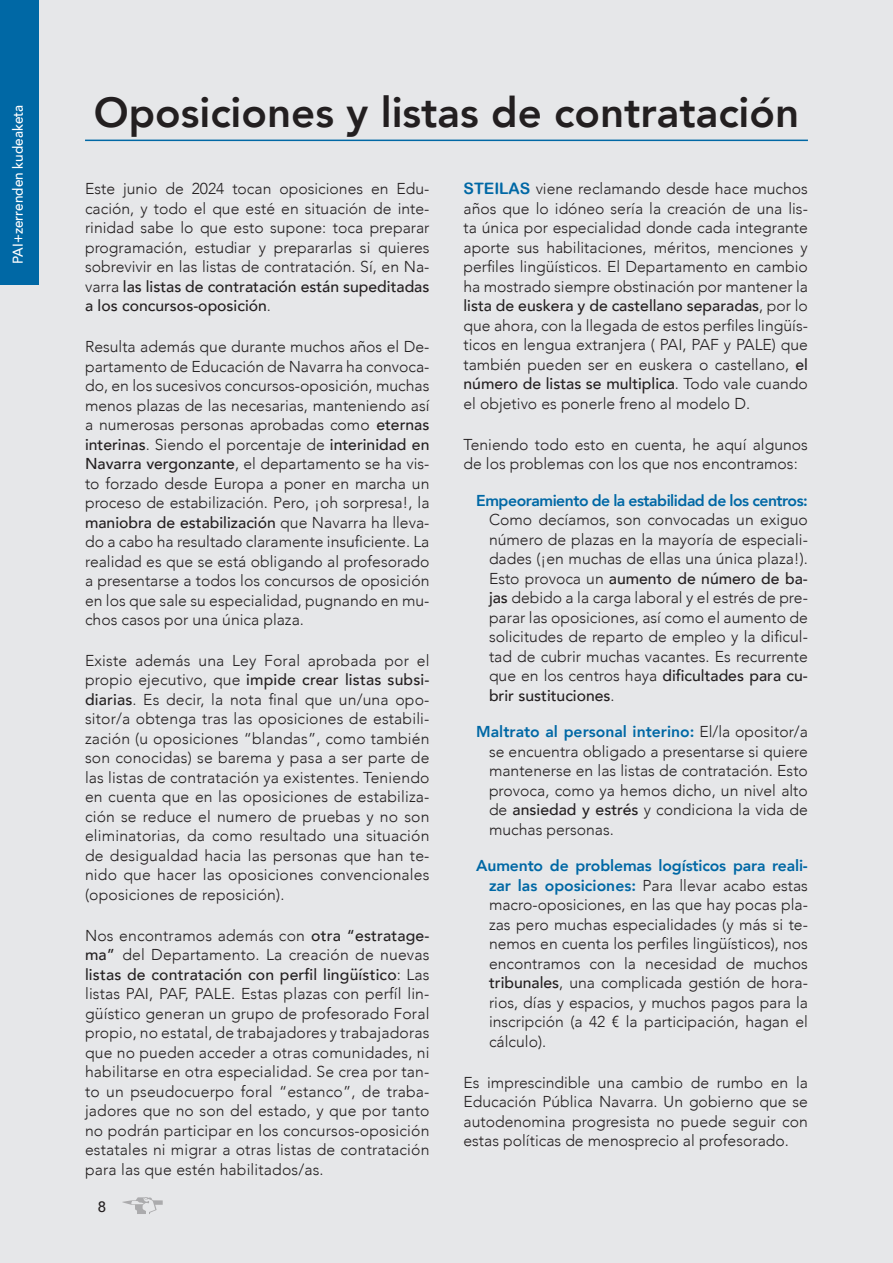
<style>
.page{position:relative;width:893px;height:1263px;background:#e6e7e9}
.page>*{position:absolute;margin:0;border:0;box-sizing:border-box;transform-origin:0 0}
.t1{font:800 42px "Avenir";color:#231f20}
.t2{font:300 15.75px/19.5px "Avenir";color:#231f20;text-align:justify}
.t3{font:500 15px "Avenir";color:#231f20}
.t4{font:500 14.25px "Avenir";color:#fff;scale:.95 1}
.s1{font-weight:500}
.s2{font-family:"Arial Rounded MT Bold";font-weight:400;color:#0068a5}
.s3{font-weight:800;color:#0068a5}
</style>
<div class="page">
<div style="left:0;top:0;width:38px;height:285px;background:#0068a5"></div>
<hr style="left:85px;top:140px;width:723px;height:1px;background:#0068a5">
<svg style="left:122px;top:1197px;width:41px;height:17px"></svg>
<p class="t4" style="left:5px;top:264px;width:169px;rotate:-90deg">PAI+zerrenden kudeaketa</p>
<p class="t1" style="left:94px;top:80px;width:707px">Oposiciones y listas de contratación</p>
<p class="t2" style="left:85px;top:179px;width:346px">Este junio de 2024 tocan oposiciones en Edu&shy;cación, y todo el que esté en situación de inte&shy;rinidad sabe lo que esto supone: toca preparar programación, estudiar y prepararlas si quieres sobrevivir en las listas de contratación. Sí, en Na&shy;varra <span class="s1">las listas de contratación están supeditadas a los concursos-oposición</span>.</p>
<p class="t2" style="left:85px;top:337px;width:346px">Resulta además que durante muchos años el De&shy;partamento de Educación de Navarra ha convoca&shy;do, en los sucesivos concursos-oposición, muchas menos plazas de las necesarias, manteniendo así a numerosas personas aprobadas como <span class="s1">eternas interinas</span>. Siendo el porcentaje de <span class="s1">interinidad en Navarra vergonzante</span>, el departamento se ha vis&shy;to forzado desde Europa a poner en marcha un proceso de estabilización. Pero, ¡oh sorpresa!, la <span class="s1">maniobra de estabilización</span> que Navarra ha lleva&shy;do a cabo ha resultado claramente insuficiente. La realidad es que se está obligando al profesorado a presentarse a todos los concursos de oposición en los que sale su especialidad, pugnando en mu&shy;chos casos por una única plaza.</p>
<p class="t2" style="left:85px;top:651px;width:346px">Existe además una Ley Foral aprobada por el propio ejecutivo, que <span class="s1">impide crear listas subsi&shy;diarias</span>. Es decir, la nota final que un/una opo&shy;sitor/a obtenga tras las oposiciones de estabili&shy;zación (u oposiciones “blandas”, como también son conocidas) se barema y pasa a ser parte de las listas de contratación ya existentes. Teniendo en cuenta que en las oposiciones de estabiliza&shy;ción se reduce el numero de pruebas y no son eliminatorias, da como resultado una situación de desigualdad hacia las personas que han te&shy;nido que hacer las oposiciones convencionales (oposiciones de reposición).</p>
<p class="t2" style="left:85px;top:925px;width:346px">Nos encontramos además con <span class="s1">otra “estratage&shy;ma”</span> del Departamento. La creación de nuevas <span class="s1">listas de contratación con perfil lingüístico</span>: Las listas PAI, PAF, PALE. Estas plazas con perfíl lin&shy;güístico generan un grupo de profesorado Foral propio, no estatal, de trabajadores y trabajadoras que no pueden acceder a otras comunidades, ni habilitarse en otra especialidad. Se crea por tan&shy;to un pseudocuerpo foral “estanco”, de traba&shy;jadores que no son del estado, y que por tanto no podrán participar en los concursos-oposición estatales ni migrar a otras listas de contratación para las que estén habilitados/as.</p>
<p class="t3" style="left:98px;top:1194px;width:10px">8</p>
<p class="t2" style="left:463px;top:179px;width:346px"><span class="s2">STEILAS</span> viene reclamando desde hace muchos años que lo idóneo sería la creación de una lis&shy;ta única por especialidad donde cada integrante aporte sus habilitaciones, méritos, menciones y perfiles lingüísticos. El Departamento en cambio ha mostrado siempre obstinación por mantener la <span class="s1">lista de euskera y de castellano separadas</span>, por lo que ahora, con la llegada de estos perfiles lingüís&shy;ticos en lengua extranjera ( PAI, PAF y PALE) que también pueden ser en euskera o castellano, <span class="s1">el número de listas se multiplica</span>. Todo vale cuando el objetivo es ponerle freno al modelo D.</p>
<p class="t2" style="left:463px;top:434px;width:346px">Teniendo todo esto en cuenta, he aquí algunos de los problemas con los que nos encontramos:</p>
<p class="t2" style="left:489px;top:490px;width:320px;text-indent:-13px"><span class="s3">Empeoramiento de la estabilidad de los centros:<br></span>Como decíamos, son convocadas un exiguo número de plazas en la mayoría de especiali&shy;dades (¡en muchas de ellas una única plaza!).<br>Esto provoca un <span class="s1">aumento de número de ba&shy;jas</span> debido a la carga laboral y el estrés de pre&shy;parar las oposiciones, así como el aumento de solicitudes de reparto de empleo y la dificul&shy;tad de cubrir muchas vacantes. Es recurrente que en los centros haya <span class="s1">dificultades para cu&shy;brir sustituciones</span>.</p>
<p class="t2" style="left:489px;top:722px;width:320px;text-indent:-13px"><span class="s3">Maltrato al personal interino:</span> El/la opositor/a se encuentra obligado a presentarse si quiere mantenerse en las listas de contratación. Esto provoca, como ya hemos dicho, un nivel alto de <span class="s1">ansiedad y estrés</span> y condiciona la vida de muchas personas.</p>
<p class="t2" style="left:489px;top:856px;width:320px;text-indent:-13px"><span class="s3">Aumento de problemas logísticos para reali&shy;zar las oposiciones:</span> Para llevar acabo estas macro-oposiciones, en las que hay pocas pla&shy;zas pero muchas especialidades (y más si te&shy;nemos en cuenta los perfiles lingüísticos), nos encontramos con la necesidad de muchos <span class="s1">tribunales</span>, una complicada gestión de hora&shy;rios, días y espacios, y muchos pagos para la inscripción (a 42 € la participación, hagan el cálculo).</p>
<p class="t2" style="left:463px;top:1072px;width:346px">Es imprescindible una cambio de rumbo en la Educación Pública Navarra. Un gobierno que se autodenomina progresista no puede seguir con estas políticas de menosprecio al profesorado.</p>
</div>
